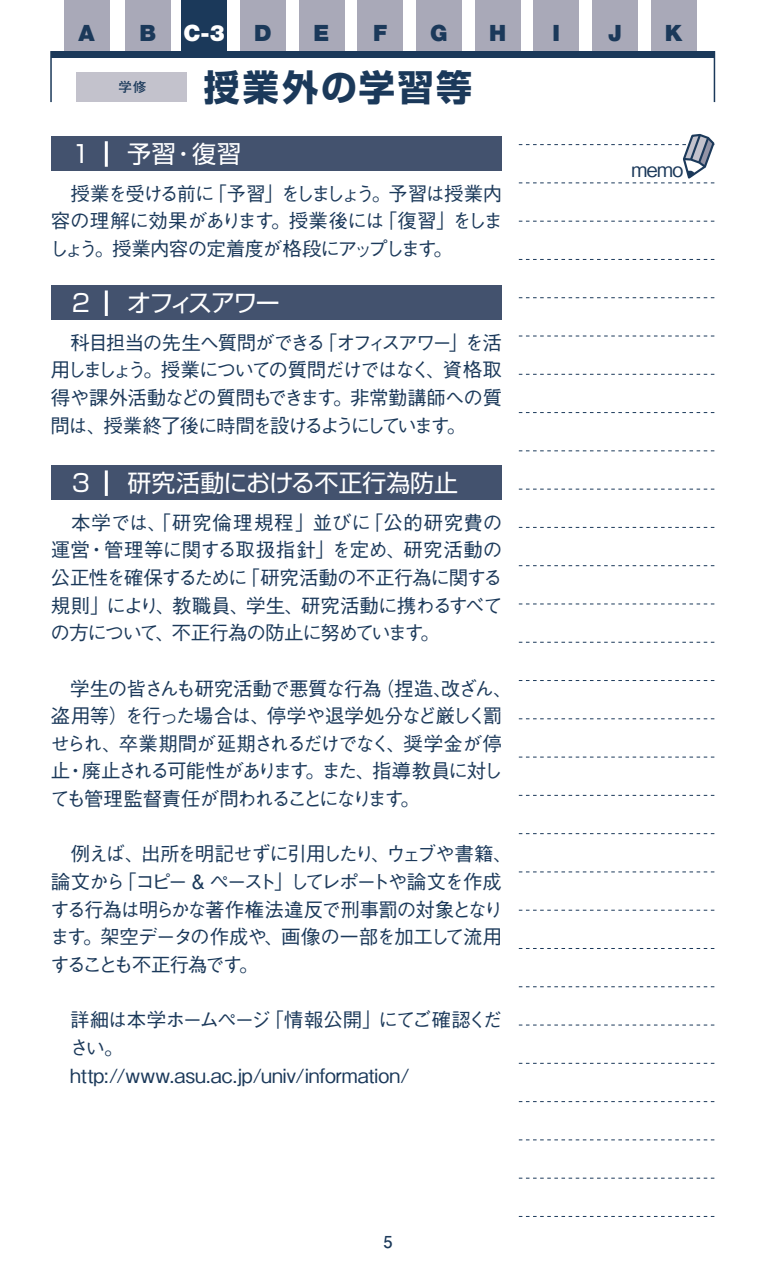
<style>
.page{position:relative;width:774px;height:1276px;background:#fff}
.page>*{position:absolute;margin:0;border:0;box-sizing:border-box;transform-origin:0 0}
.t1{font:700 36px "Shin Go Pro";letter-spacing:.07em;color:#1b395a}
.t2{font:24px "Shin Go Pro";letter-spacing:-.015em;color:#fff}
.t3{font:24px "Shin Go Pro";letter-spacing:-.065em;color:#fff}
.t4{font:900 22.5px "Helvetica Neue";color:#1b395a}
.t5{font:900 22.5px "Helvetica Neue";color:#fff}
.t6{font:500 19.5px/27.6px "Gothic BBB Pro";letter-spacing:-.06em;color:#1b395a;text-align:justify}
.t7{font:500 19.5px/27.6px "Gothic BBB Pro";letter-spacing:-.015em;color:#1b395a}
.t8{font:500 19.5px "Gothic BBB Pr 5";color:#1b395a}
.t9{font:700 16.5px "Futo Go B101 Pro";color:#1b395a}
.t10{font:700 13.5px "Futo Go B101 Pro";color:#1b395a}
</style>
<div class="page">
<svg style="left:519px;top:1216px;width:195px;height:1px"></svg>
<svg style="left:519px;top:1177px;width:195px;height:1px"></svg>
<svg style="left:519px;top:1139px;width:195px;height:1px"></svg>
<svg style="left:519px;top:1101px;width:195px;height:1px"></svg>
<svg style="left:519px;top:1062px;width:195px;height:2px"></svg>
<svg style="left:519px;top:1024px;width:195px;height:1px"></svg>
<svg style="left:519px;top:986px;width:195px;height:1px"></svg>
<svg style="left:519px;top:948px;width:195px;height:1px"></svg>
<svg style="left:519px;top:909px;width:195px;height:1px"></svg>
<svg style="left:519px;top:871px;width:195px;height:1px"></svg>
<svg style="left:519px;top:833px;width:195px;height:1px"></svg>
<svg style="left:519px;top:795px;width:195px;height:1px"></svg>
<svg style="left:519px;top:756px;width:195px;height:1px"></svg>
<svg style="left:519px;top:718px;width:195px;height:1px"></svg>
<svg style="left:519px;top:680px;width:195px;height:1px"></svg>
<svg style="left:519px;top:642px;width:195px;height:1px"></svg>
<svg style="left:519px;top:603px;width:195px;height:1px"></svg>
<svg style="left:519px;top:565px;width:195px;height:1px"></svg>
<svg style="left:519px;top:527px;width:195px;height:1px"></svg>
<svg style="left:519px;top:488px;width:195px;height:1px"></svg>
<svg style="left:519px;top:450px;width:195px;height:1px"></svg>
<svg style="left:519px;top:412px;width:195px;height:1px"></svg>
<svg style="left:519px;top:374px;width:195px;height:1px"></svg>
<svg style="left:519px;top:335px;width:195px;height:1px"></svg>
<svg style="left:519px;top:297px;width:195px;height:1px"></svg>
<svg style="left:519px;top:259px;width:195px;height:1px"></svg>
<svg style="left:519px;top:221px;width:195px;height:1px"></svg>
<svg style="left:519px;top:133px;width:196px;height:50px"></svg>
<div style="left:51px;top:137px;width:451px;height:34px;background:#43526e"></div>
<hr style="left:105px;top:141px;width:3px;height:26px;background:#fff">
<div style="left:51px;top:286px;width:451px;height:34px;background:#43526e"></div>
<hr style="left:105px;top:290px;width:3px;height:26px;background:#fff">
<div style="left:51px;top:466px;width:451px;height:34px;background:#43526e"></div>
<hr style="left:105px;top:470px;width:3px;height:26px;background:#fff">
<div style="left:64px;top:0;width:46px;height:51px;background:#a9a9b8"></div>
<div style="left:240px;top:0;width:46px;height:51px;background:#a9a9b8"></div>
<div style="left:298px;top:0;width:46px;height:51px;background:#a9a9b8"></div>
<div style="left:357px;top:0;width:46px;height:51px;background:#a9a9b8"></div>
<div style="left:416px;top:0;width:46px;height:51px;background:#a9a9b8"></div>
<div style="left:475px;top:0;width:45px;height:51px;background:#a9a9b8"></div>
<div style="left:533px;top:0;width:46px;height:51px;background:#a9a9b8"></div>
<div style="left:592px;top:0;width:46px;height:51px;background:#a9a9b8"></div>
<div style="left:651px;top:0;width:45px;height:51px;background:#a9a9b8"></div>
<div style="left:125px;top:0;width:46px;height:51px;background:#a9a9b8"></div>
<div style="left:77px;top:72px;width:110px;height:30px;background:#c3c2cc"></div>
<div style="left:181px;top:0;width:46px;height:51px;background:#1b395a"></div>
<div style="left:51px;top:51px;width:663px;height:6px;background:#1b395a"></div>
<p class="t4" style="left:79px;top:19px;width:18px">A</p>
<p class="t4" style="left:139px;top:19px;width:18px">B</p>
<p class="t4" style="left:254px;top:19px;width:19px">D</p>
<p class="t4" style="left:314px;top:19px;width:17px">E</p>
<p class="t4" style="left:373px;top:19px;width:16px">F</p>
<p class="t4" style="left:430px;top:19px;width:19px">G</p>
<p class="t4" style="left:489px;top:19px;width:19px">H</p>
<p class="t4" style="left:552px;top:19px;width:9px">I</p>
<p class="t4" style="left:608px;top:19px;width:15px">J</p>
<p class="t4" style="left:665px;top:19px;width:19px">K</p>
<p class="t10" style="left:119px;top:76px;width:29px">学修</p>
<p class="t5" style="left:183px;top:19px;width:43px">C-3</p>
<h1 class="t1" style="left:204px;top:59px;width:270px">授業外の学習等</h1>
<p class="t2" style="left:72px;top:134px;width:20px">1</p>
<p class="t2" style="left:127px;top:134px;width:115px">予習・復習</p>
<p class="t6" style="left:49px;top:177px;width:455px">　授業を受ける前に「予習」をしましょう。予習は授業内容の理解に効果があります。授業後には「復習」をしましょう。授業内容の定着度が格段にアップします。</p>
<p class="t2" style="left:72px;top:283px;width:20px">2</p>
<p class="t3" style="left:127px;top:283px;width:154px">オフィスアワー</p>
<p class="t6" style="left:51px;top:326px;width:453px">　科目担当の先生へ質問ができる「オフィスアワー」を活用しましょう。授業についての質問だけではなく、資格取得や課外活動などの質問もできます。非常勤講師への質問は、授業終了後に時間を設けるようにしています。</p>
<p class="t2" style="left:72px;top:463px;width:20px">3</p>
<p class="t2" style="left:127px;top:463px;width:332px">研究活動における不正行為防止</p>
<p class="t6" style="left:50px;top:506px;width:454px">　本学では、「研究倫理規程」並びに「公的研究費の運営・管理等に関する取扱指針」を定め、研究活動の公正性を確保するために「研究活動の不正行為に関する規則」により、教職員、学生、研究活動に携わるすべての方について、不正行為の防止に努めています。</p>
<p class="t6" style="left:50px;top:672px;width:464px;text-align:left">　学生の皆さんも研究活動で悪質な行為（捏造、改ざん、盗用等）を行った場合は、停学や退学処分など厳しく罰せられ、卒業期間が延期されるだけでなく、奨学金が停止・廃止される可能性があります。また、指導教員に対しても管理監督責任が問われることになります。</p>
<p class="t6" style="left:50px;top:838px;width:464px;text-align:left">　例えば、出所を明記せずに引用したり、ウェブや書籍、論文から「コピー &amp; ペースト」してレポートや論文を作成する行為は明らかな著作権法違反で刑事罰の対象となります。架空データの作成や、画像の一部を加工して流用することも不正行為です。</p>
<p class="t7" style="left:69px;top:1003px;width:434px">詳細は本学ホームページ「情報公開」にてご確認ください。<br>http://www.asu.ac.jp/univ/information/</p>
<p class="t9" style="left:383px;top:1228px;width:11px">5</p>
<p class="t8" style="left:631px;top:154px;width:53px">memo</p>
</div>
